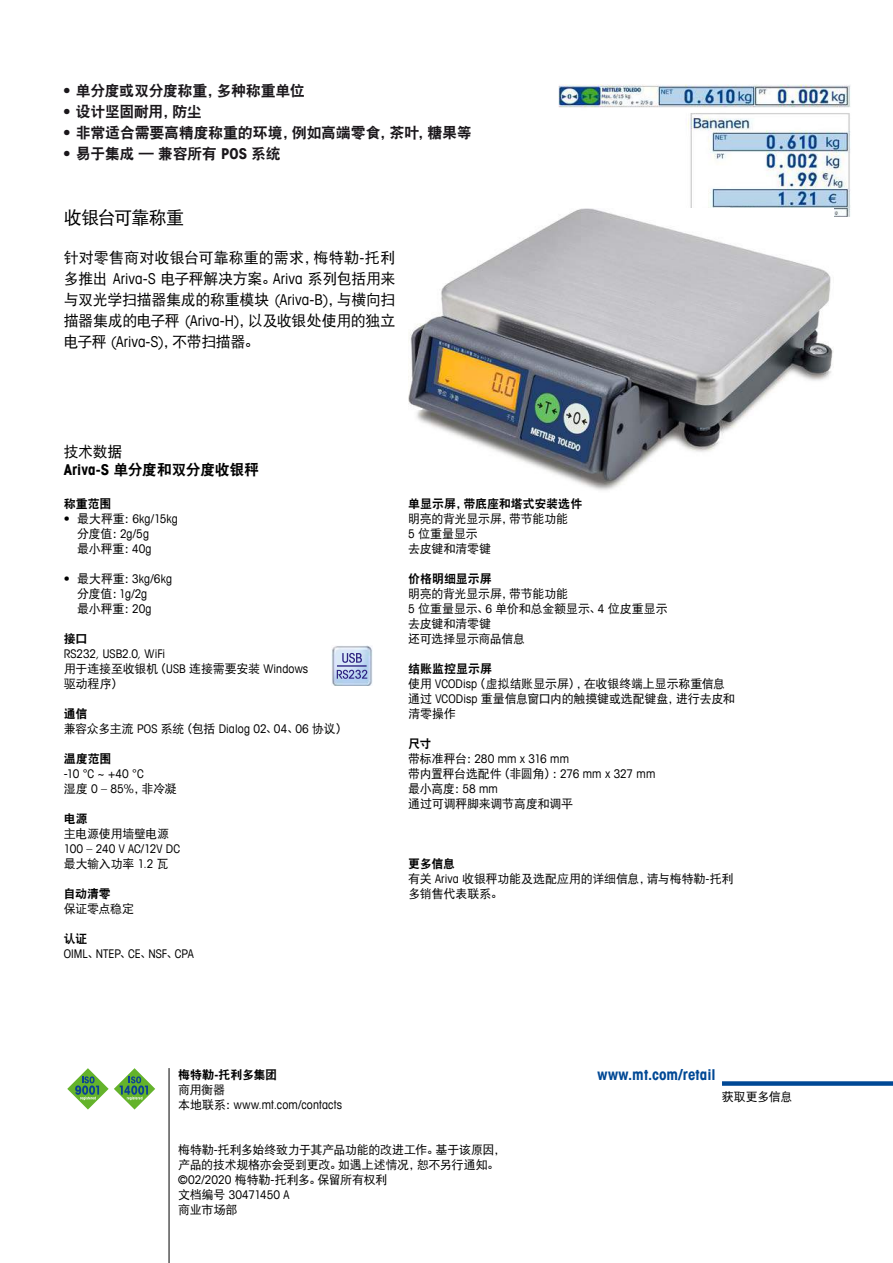
<style>
.page{position:relative;width:893px;height:1263px;background:#fff}
.page>*{position:absolute;margin:0;border:0;box-sizing:border-box;transform-origin:0 0}
.t1{font:18px "DFP Hei W5";letter-spacing:-.04em;color:#000}
.t2{font:15px/21px "DFP Hei W5";letter-spacing:-.025em;color:#000;text-align:justify}
.t3{font:15px "DFP Hei W9";letter-spacing:-.02em;color:#1a171b}
.t4{font:15px "DFP Hei W9";letter-spacing:-.025em;color:#000}
.t5{font:700 condensed 15px "Avant Garde Com";letter-spacing:.005em;color:#004895}
.t6{font:15px "DFP Hei W9";letter-spacing:-.04em;color:#1a171b}
.t7{font:12px/15px "DFP Hei W5";letter-spacing:-.02em;color:#000}
.t8{font:condensed 12px/15px "Avant Garde Com";color:#000}
.t9{font:12px "DFP Hei W9";letter-spacing:-.01em;color:#000}
.t10{font:12px "DFP Hei W5";letter-spacing:-.04em;color:#000}
.s1{font-family:"Avant Garde Com";font-weight:700;font-stretch:condensed}
.s2{font-family:"Avant Garde Com";font-stretch:condensed}
.s3{font-family:"DFP Hei W5";font-stretch:normal}
</style>
<div class="page">
<hr style="left:169px;top:1068px;width:1px;height:195px;background:#000">
<svg style="left:67px;top:1068px;width:88px;height:41px"></svg>
<div style="left:722px;top:1081px;width:171px;height:5px;background:#004895"></div>
<img style="left:559px;top:84px;width:292px;height:133px">
<img style="left:332px;top:645px;width:40px;height:41px">
<svg style="left:342px;top:653px;width:20px;height:10px"></svg>
<svg style="left:337px;top:670px;width:30px;height:9px"></svg>
<hr style="left:337px;top:665px;width:30px;height:2px;background:#2e2382">
<img style="left:408px;top:208px;width:425px;height:282px">
<p class="t3" style="left:63px;top:82px;width:243px"><span class="s1">•</span> 单分度或双分度称重，多种称重单位</p>
<p class="t6" style="left:63px;top:103px;width:140px"><span class="s1">•</span> 设计坚固耐用，防尘</p>
<p class="t3" style="left:63px;top:124px;width:410px"><span class="s1">•</span> 非常适合需要高精度称重的环境，例如高端零食，茶叶，糖果等</p>
<p class="t3" style="left:63px;top:145px;width:219px"><span class="s1">•</span> 易于集成 — 兼容所有 <span class="s1">POS</span> 系统</p>
<h1 class="t1" style="left:64px;top:208px;width:122px">收银台可靠称重</h1>
<p class="t2" style="left:64px;top:247px;width:333px">针对零售商对收银台可靠称重的需求，梅特勒<span class="s2">-</span>托利多推出 <span class="s2">Ariva-S</span> 电子秤解决方案。<span class="s2">Ariva</span> 系列包括用来与双光学扫描器集成的称重模块 <span class="s2">(Ariva-B)</span>，与横向扫描器集成的电子秤 <span class="s2">(Ariva-H)</span>，以及收银处使用的独立电子秤 <span class="s2">(Ariva-S)</span>，不带扫描器。</p>
<p class="t2" style="left:64px;top:441px;width:60px">技术数据</p>
<p class="t4" style="left:64px;top:461px;width:197px"><span class="s1">Ariva-S</span> 单分度和双分度收银秤</p>
<p class="t9" style="left:64px;top:497px;width:49px">称重范围</p>
<p class="t8" style="left:77px;top:511px;width:102px;text-indent:-14px">• <span class="s3">最大秤重：</span>6kg/15kg<span class="s3">分度值：</span>2g/5g</p>
<p class="t7" style="left:77px;top:541px;width:76px">最小秤重：<span class="s2">40g</span></p>
<p class="t8" style="left:77px;top:571px;width:96px;text-indent:-14px">• <span class="s3">最大秤重：</span>3kg/6kg<span class="s3">分度值：</span>1g/2g</p>
<p class="t7" style="left:77px;top:601px;width:76px">最小秤重：<span class="s2">20g</span></p>
<p class="t9" style="left:64px;top:632px;width:25px">接口</p>
<p class="t8" style="left:64px;top:646px;width:103px">RS232, USB2.0, WiFi</p>
<p class="t7" style="left:64px;top:661px;width:246px">用于连接至收银机（<span class="s2">USB</span> 连接需要安装 <span class="s2">Windows</span>驱动程序）</p>
<p class="t9" style="left:64px;top:707px;width:25px">通信</p>
<p class="t10" style="left:64px;top:722px;width:285px">兼容众多主流 <span class="s2">POS</span> 系统（包括 <span class="s2">Dialog 02</span>、<span class="s2">04</span>、<span class="s2">06</span> 协议）</p>
<p class="t9" style="left:64px;top:752px;width:49px">温度范围</p>
<p class="t8" style="left:64px;top:766px;width:81px">-10 °C ~ +40 °C</p>
<p class="t7" style="left:64px;top:781px;width:114px">湿度 <span class="s2">0 – 85%</span>，非冷凝</p>
<p class="t9" style="left:64px;top:812px;width:26px">电源</p>
<p class="t7" style="left:64px;top:826px;width:107px">主电源使用墙壁电源</p>
<p class="t8" style="left:64px;top:841px;width:118px">100 – 240 V AC/12V DC</p>
<p class="t7" style="left:64px;top:856px;width:106px">最大输入功率 <span class="s2">1.2</span> 瓦</p>
<p class="t9" style="left:64px;top:887px;width:49px">自动清零</p>
<p class="t7" style="left:64px;top:901px;width:72px">保证零点稳定</p>
<p class="t9" style="left:64px;top:932px;width:25px">认证</p>
<p class="t8" style="left:64px;top:946px;width:132px">OIML<span class="s3">、</span>NTEP<span class="s3">、</span>CE<span class="s3">、</span>NSF<span class="s3">、</span>CPA</p>
<p class="t9" style="left:408px;top:497px;width:176px">单显示屏，带底座和塔式安装选件</p>
<p class="t7" style="left:408px;top:511px;width:161px">明亮的背光显示屏，带节能功能<br><span class="s2">5</span> 位重量显示<br>去皮键和清零键</p>
<p class="t9" style="left:408px;top:572px;width:85px">价格明细显示屏</p>
<p class="t7" style="left:408px;top:586px;width:261px">明亮的背光显示屏，带节能功能<br><span class="s2">5</span> 位重量显示、<span class="s2">6</span> 单价和总金额显示、<span class="s2">4</span> 位皮重显示去皮键和清零键<br>还可选择显示商品信息</p>
<p class="t9" style="left:408px;top:662px;width:85px">结账监控显示屏</p>
<p class="t7" style="left:408px;top:676px;width:328px">使用 <span class="s2">VCODisp</span>（虚拟结账显示屏），在收银终端上显示称重信息通过 <span class="s2">VCODisp</span> 重量信息窗口内的触摸键或选配键盘，进行去皮和清零操作</p>
<p class="t9" style="left:408px;top:737px;width:25px">尺寸</p>
<p class="t8" style="left:408px;top:751px;width:162px"><span class="s3">带标准秤台：</span>280 mm x 316 mm</p>
<p class="t7" style="left:408px;top:766px;width:249px">带内置秤台选配件（非圆角）：<span class="s2">276 mm x 327 mm</span>最小高度：<span class="s2">58 mm<br></span>通过可调秤脚来调节高度和调平</p>
<p class="t9" style="left:408px;top:857px;width:49px">更多信息</p>
<p class="t7" style="left:408px;top:871px;width:327px">有关 <span class="s2">Ariva</span> 收银秤功能及选配应用的详细信息，请与梅特勒<span class="s2">-</span>托利多销售代表联系。</p>
<p class="t9" style="left:178px;top:1068px;width:101px">梅特勒<span class="s1">-</span>托利多集团</p>
<p class="t7" style="left:178px;top:1082px;width:49px">商用衡器</p>
<p class="t8" style="left:178px;top:1097px;width:165px"><span class="s3">本地联系：</span>www.mt.com/contacts</p>
<p class="t7" style="left:178px;top:1142px;width:329px">梅特勒<span class="s2">-</span>托利多始终致力于其产品功能的改进工作。基于该原因，产品的技术规格亦会受到更改。如遇上述情况，恕不另行通知。<span class="s2">©02/2020</span> 梅特勒<span class="s2">-</span>托利多。保留所有权利</p>
<p class="t8" style="left:178px;top:1187px;width:113px"><span class="s3">文档编号</span> 30471450 A</p>
<p class="t7" style="left:178px;top:1202px;width:61px">商业市场部</p>
<p class="t5" style="left:597px;top:1065px;width:119px">www.mt.com/retail</p>
<p class="t7" style="left:722px;top:1089px;width:72px">获取更多信息</p>
</div>
